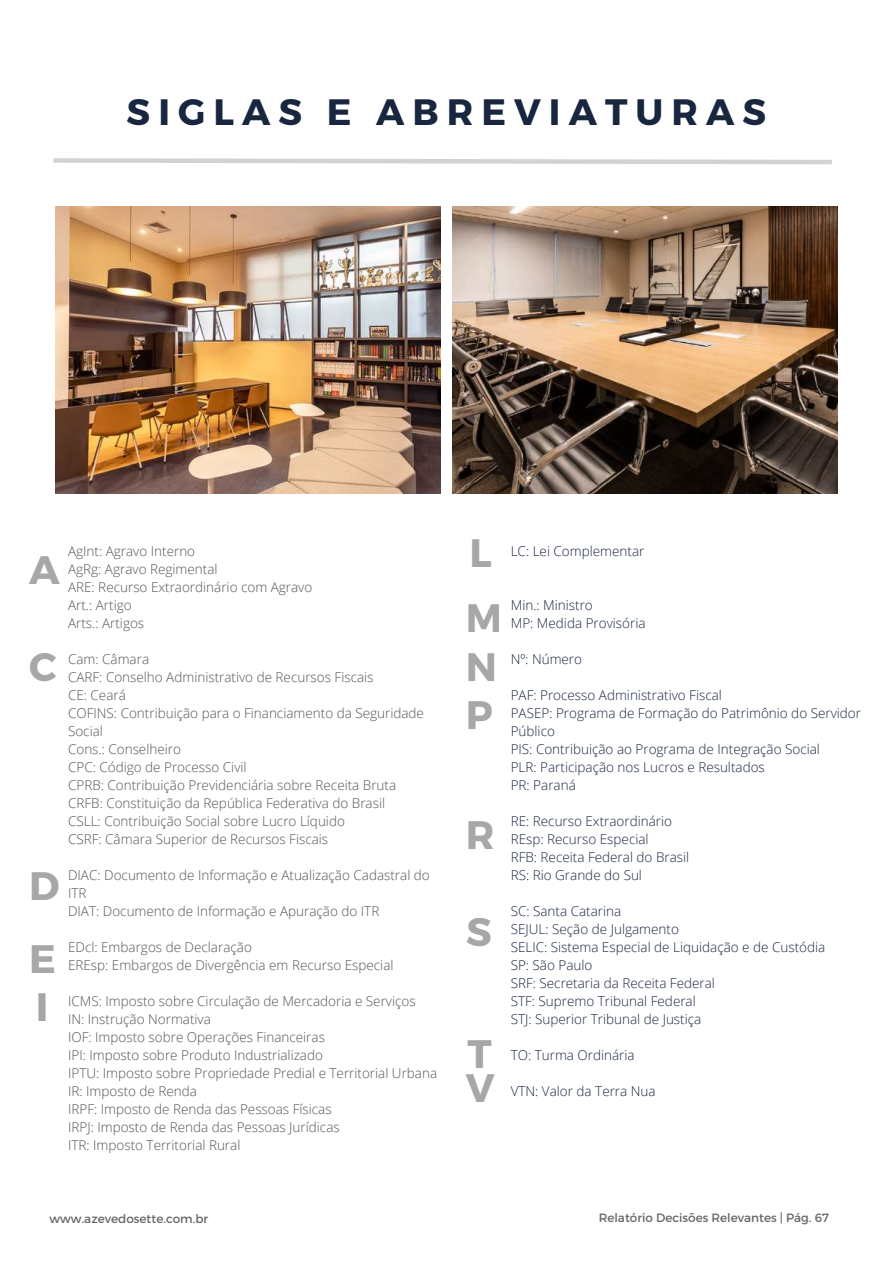
<style>
.page{position:relative;width:893px;height:1264px;background:#fff}
.page>*{position:absolute;margin:0;border:0;box-sizing:border-box;transform-origin:0 0}
.t1{font:700 39.6px/48.3px "Montserrat";color:#a6a8a7}
.t2{font:700 36.75px "Montserrat";letter-spacing:.22em;color:#192640}
.t3{font:300 13.5px/18px "Open Sans";color:#545454}
.t4{font:300 13.5px/18px "Open Sans";color:#192640}
.t5{font:12px "Montserrat";color:#696565}
</style>
<div class="page">
<svg style="left:53px;top:158px;width:779px;height:7px"></svg>
<img style="left:55px;top:206px;width:386px;height:288px">
<img style="left:452px;top:206px;width:385px;height:288px">
<h2 class="t2" style="left:127px;top:87px;width:641px">SIGLAS E ABREVIATURAS</h2>
<h1 class="t1" style="left:29px;top:543px;width:32px">A</h1>
<h1 class="t1" style="left:29px;top:640px;width:29px">C</h1>
<h1 class="t1" style="left:29px;top:847px;width:32px;line-height:73.1px">D<br>E</h1>
<h1 class="t1" style="left:36px;top:981px;width:14px">I</h1>
<p class="t3" style="left:68px;top:542px;width:246px">AgInt: Agravo Interno<br>AgRg: Agravo Regimental<br>ARE: Recurso Extraordinário com Agravo<br>Art.: Artigo<br>Arts.: Artigos</p>
<p class="t3" style="left:68px;top:650px;width:357px">Cam: Câmara<br>CARF: Conselho Administrativo de Recursos Fiscais<br>CE: Ceará<br>COFINS: Contribuição para o Financiamento da Seguridade Social<br>Cons.: Conselheiro<br>CPC: Código de Processo Civil<br>CPRB: Contribuição Previdenciária sobre Receita Bruta CRFB: Constituição da República Federativa do Brasil<br>CSLL: Contribuição Social sobre Lucro Líquido<br>CSRF: Câmara Superior de Recursos Fiscais</p>
<p class="t3" style="left:68px;top:866px;width:363px">DIAC: Documento de Informação e Atualização Cadastral do<br>ITR<br>DIAT: Documento de Informação e Apuração do ITR</p>
<p class="t3" style="left:68px;top:938px;width:327px">EDcl: Embargos de Declaração<br>EREsp: Embargos de Divergência em Recurso Especial</p>
<p class="t3" style="left:68px;top:992px;width:370px">ICMS: Imposto sobre Circulação de Mercadoria e Serviços<br>IN: Instrução Normativa<br>IOF: Imposto sobre Operações Financeiras<br>IPI: Imposto sobre Produto Industrializado<br>IPTU: Imposto sobre Propriedade Predial e Territorial Urbana IR: Imposto de Renda<br>IRPF: Imposto de Renda das Pessoas Físicas<br>IRPJ: Imposto de Renda das Pessoas Jurídicas<br>ITR: Imposto Territorial Rural</p>
<h1 class="t1" style="left:469px;top:527px;width:24px">L</h1>
<p class="t4" style="left:510px;top:542px;width:135px">LC: Lei Complementar</p>
<h1 class="t1" style="left:465px;top:592px;width:38px">M<br>N<br>P</h1>
<h1 class="t1" style="left:465px;top:808px;width:30px">R</h1>
<h1 class="t1" style="left:466px;top:906px;width:27px">S</h1>
<h1 class="t1" style="left:465px;top:1035px;width:30px;line-height:33.5px">T<br>V</h1>
<p class="t4" style="left:510px;top:596px;width:136px">Min.: Ministro<br>MP: Medida Provisória</p>
<p class="t4" style="left:510px;top:650px;width:73px">Nº: Número</p>
<p class="t4" style="left:510px;top:686px;width:352px">PAF: Processo Administrativo Fiscal<br>PASEP: Programa de Formação do Patrimônio do Servidor Público<br>PIS: Contribuição ao Programa de Integração Social<br>PLR: Participação nos Lucros e Resultados<br>PR: Paraná</p>
<p class="t4" style="left:510px;top:812px;width:180px">RE: Recurso Extraordinário<br>REsp: Recurso Especial<br>RFB: Receita Federal do Brasil<br>RS: Rio Grande do Sul</p>
<p class="t4" style="left:510px;top:902px;width:316px">SC: Santa Catarina<br>SEJUL: Seção de Julgamento<br>SELIC: Sistema Especial de Liquidação e de Custódia<br>SP: São Paulo<br>SRF: Secretaria da Receita Federal<br>STF: Supremo Tribunal Federal<br>STJ: Superior Tribunal de Justiça</p>
<p class="t4" style="left:510px;top:1045px;width:125px">TO: Turma Ordinária</p>
<p class="t4" style="left:510px;top:1081px;width:146px">VTN: Valor da Terra Nua</p>
<p class="t5" style="left:50px;top:1211px;width:160px">www.azevedosette.com.br</p>
<p class="t5" style="left:598px;top:1209px;width:232px">Relatório Decisões Relevantes | Pág. 67</p>
</div>
